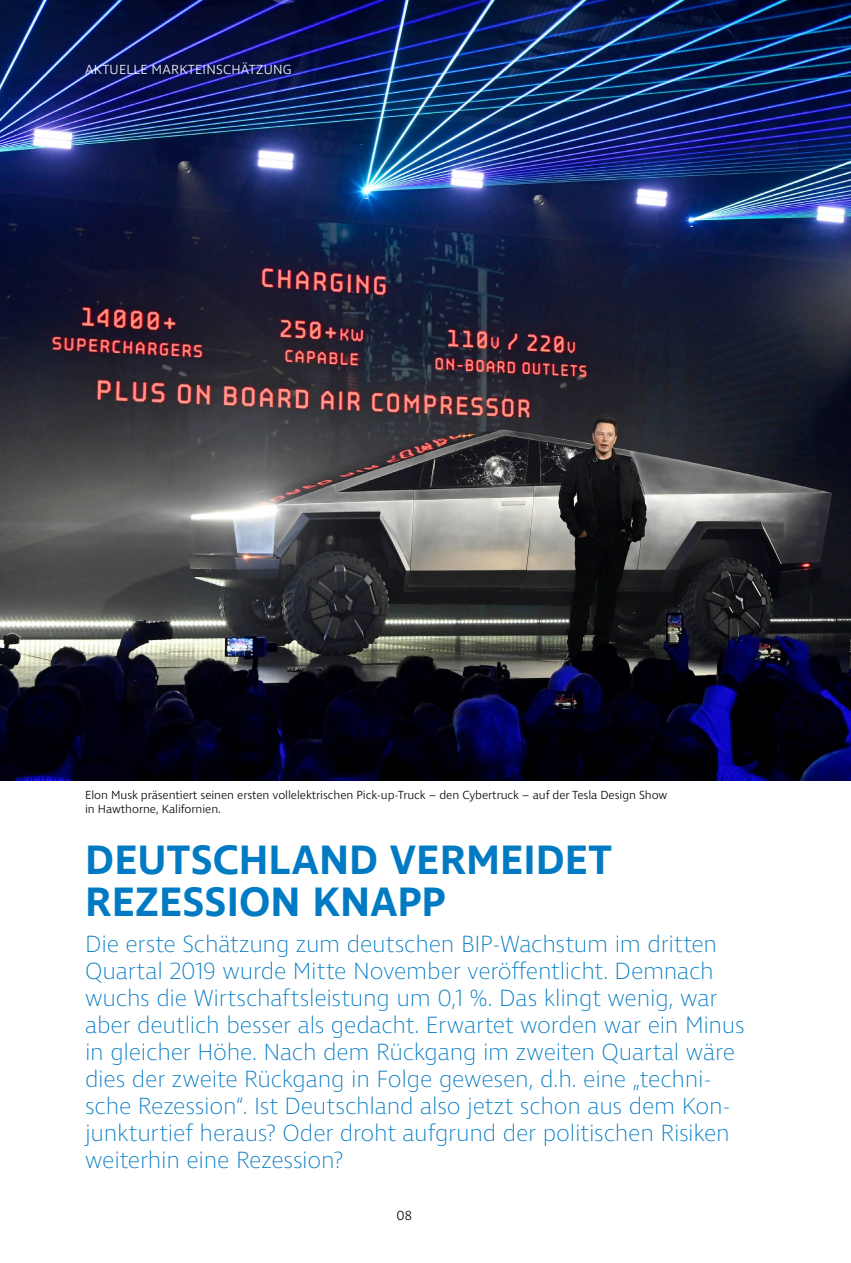
<style>
.page{position:relative;width:851px;height:1263px;background:#fff}
.page>*{position:absolute;margin:0;border:0;box-sizing:border-box;transform-origin:0 0}
.t1{font:600 42px/42px "Ingra";letter-spacing:.005em;color:#007ac3}
.t2{font:200 24px/27px "Ingra";letter-spacing:-.01em;color:#007ac3}
.t3{font:300 13.5px "Ingra";letter-spacing:.02em;color:#fff}
.t4{font:300 13.5px "Ingra";color:#000}
.t5{font:300 12px/14.2px "Ingra";letter-spacing:-.005em;color:#000}
</style>
<div class="page">
<img style="left:0;top:0;width:850px;height:780px">
<p class="t3" style="left:85px;top:61px;width:208px">AKTUELLE MARKTEINSCHÄTZUNG</p>
<p class="t5" style="left:85px;top:788px;width:583px">Elon Musk präsentiert seinen ersten vollelektrischen Pick-up-Truck – den Cybertruck – auf der Tesla Design Show in Hawthorne, Kalifornien.</p>
<h1 class="t1" style="left:85px;top:841px;width:528px">DEUTSCHLAND VERMEIDET<br>REZESSION KNAPP</h1>
<p class="t2" style="left:85px;top:931px;width:661px">Die erste Schätzung zum deutschen BIP-Wachstum im dritten Quartal 2019 wurde Mitte November veröffentlicht. Demnach wuchs die Wirtschaftsleistung um 0,1 %. Das klingt wenig, war aber deutlich besser als gedacht. Erwartet worden war ein Minus in gleicher Höhe. Nach dem Rückgang im zweiten Quartal wäre dies der zweite Rückgang in Folge gewesen, d.h. eine „techni&shy;sche Rezession“. Ist Deutschland also jetzt schon aus dem Kon&shy;junkturtief heraus? Oder droht aufgrund der politischen Risiken weiterhin eine Rezession?</p>
<p class="t4" style="left:396px;top:1207px;width:17px">08</p>
</div>
